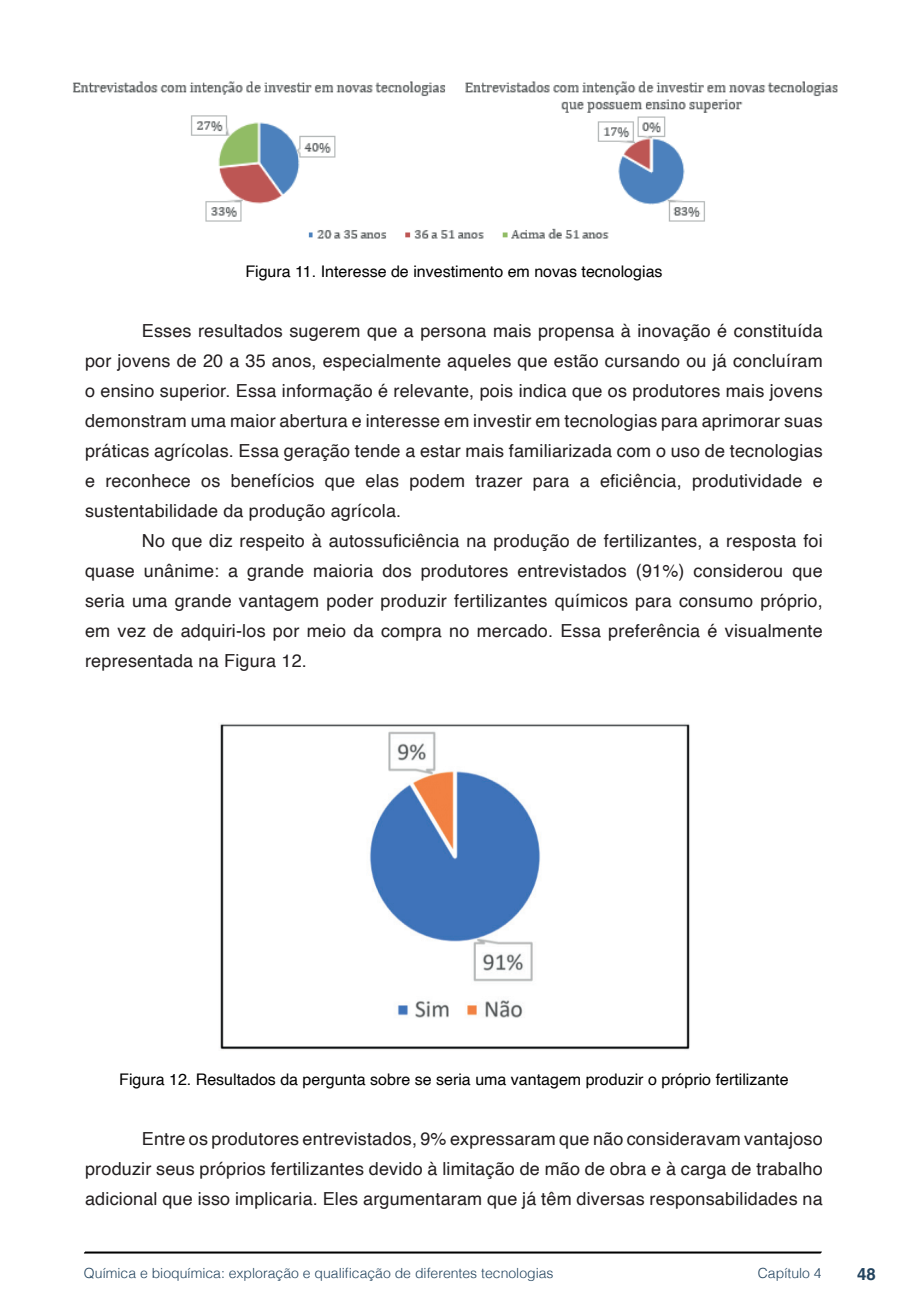
<style>
.page{position:relative;width:908px;height:1304px;background:#fff}
.page>*{position:absolute;margin:0;border:0;box-sizing:border-box;transform-origin:0 0}
.txt{font:18px/30px "Helvetica";letter-spacing:.01em;color:#231f20;text-align:justify}
.t1{font:700 16.8px "Helvetica";color:#23445f}
.imagens_graf_tab{font:16px "Helvetica";color:#000}
.t2{font:300 14px "Helvetica";color:#23445f}
</style>
<div class="page">
<svg style="left:84px;top:1251px;width:737px;height:3px;background:#515151"></svg>
<img style="left:73px;top:81px;width:765px;height:158px">
<img style="left:220px;top:723px;width:470px;height:327px">
<p class="imagens_graf_tab" style="left:245px;top:259px;width:418px">Figura 11. Interesse de investimento em novas tecnologias</p>
<p class="txt" style="left:85px;top:316px;width:738px;text-indent:57px">Esses resultados sugerem que a persona mais propensa à inovação é constituída por jovens de 20 a 35 anos, especialmente aqueles que estão cursando ou já concluíram o ensino superior. Essa informação é relevante, pois indica que os produtores mais jovens demonstram uma maior abertura e interesse em investir em tecnologias para aprimorar suas práticas agrícolas. Essa geração tende a estar mais familiarizada com o uso de tecnologias e reconhece os benefícios que elas podem trazer para a eficiência, produtividade e sustentabilidade da produção agrícola.</p>
<p class="txt" style="left:85px;top:526px;width:738px;text-indent:57px">No que diz respeito à autossuficiência na produção de fertilizantes, a resposta foi quase unânime: a grande maioria dos produtores entrevistados (91%) considerou que seria uma grande vantagem poder produzir fertilizantes químicos para consumo próprio, em vez de adquiri-los por meio da compra no mercado. Essa preferência é visualmente representada na Figura 12.</p>
<p class="imagens_graf_tab" style="left:119px;top:1067px;width:670px">Figura 12. Resultados da pergunta sobre se seria uma vantagem produzir o próprio fertilizante</p>
<p class="txt" style="left:85px;top:1125px;width:738px;text-indent:57px">Entre os produtores entrevistados, 9% expressaram que não consideravam vantajoso produzir seus próprios fertilizantes devido à limitação de mão de obra e à carga de trabalho adicional que isso implicaria. Eles argumentaram que já têm diversas responsabilidades na</p>
<p class="t2" style="left:84px;top:1261px;width:471px">Química e bioquímica: exploração e qualificação de diferentes tecnologias</p>
<p class="t2" style="left:757px;top:1261px;width:65px">Capítulo 4</p>
<p class="t1" style="left:856px;top:1264px;width:20px">48</p>
</div>
